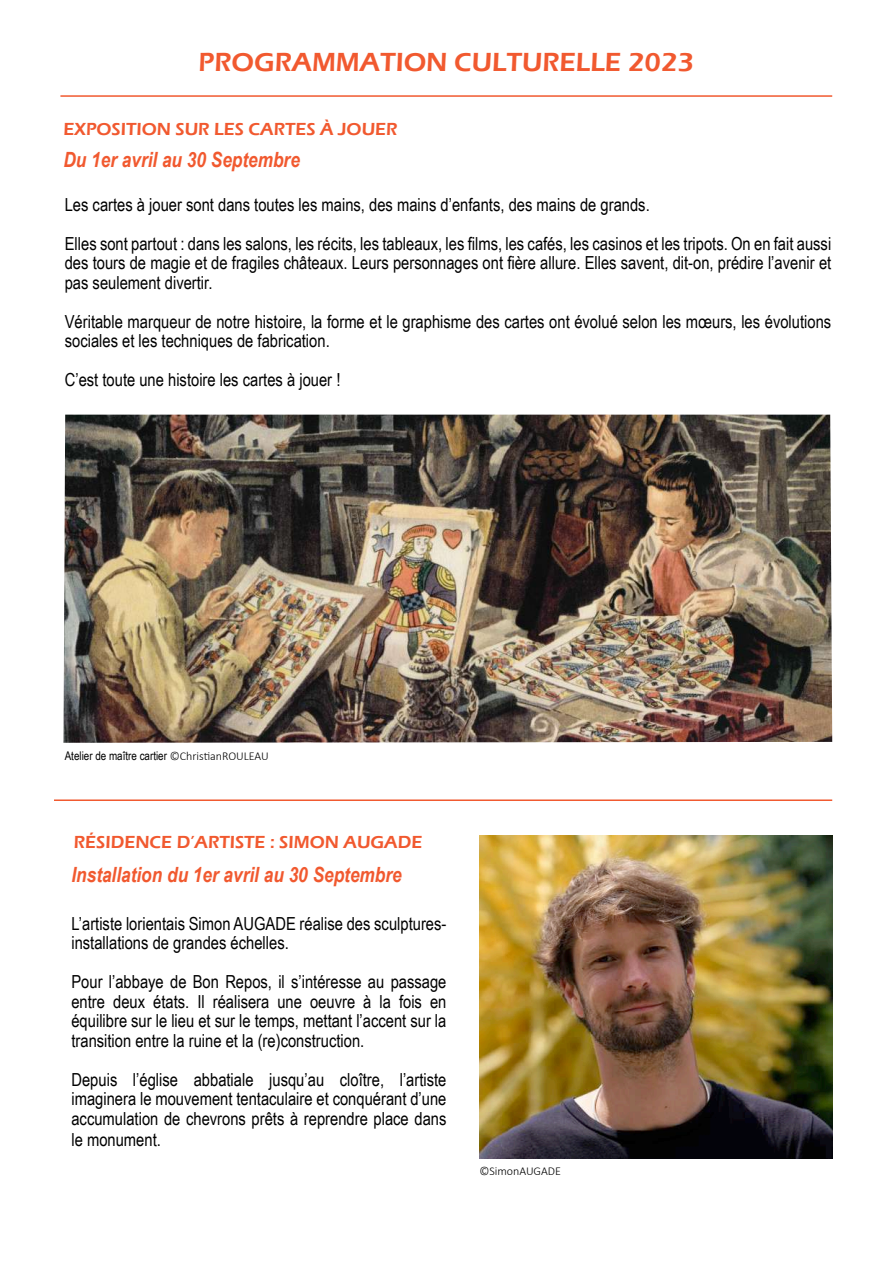
<style>
.page{position:relative;width:893px;height:1263px;background:#fff}
.page>*{position:absolute;margin:0;border:0;box-sizing:border-box;transform-origin:0 0}
.t1{font:600 27px "Eras ITC";color:#f1592f}
.t2{font:italic 700 21px "Arial Narrow";color:#f1592f}
.t3{font:18px/19.5px "Arial Narrow";color:#000}
.t4{font:600 18px "Eras ITC";color:#f1592f}
.t5{font:12px "Arial Narrow";color:#000001}
.t6{font:300 12px "Calibri";color:#000001}
.s1{font-family:"Calibri";font-weight:300}
</style>
<div class="page">
<img style="left:63px;top:415px;width:769px;height:328px">
<hr style="left:60px;top:95px;width:772px;height:2px;background:#f1592f">
<hr style="left:54px;top:799px;width:778px;height:2px;background:#f1592f">
<img style="left:479px;top:835px;width:353px;height:323px">
<h1 class="t1" style="left:199px;top:47px;width:497px">PROGRAMMATION CULTURELLE 2023</h1>
<p class="t4" style="left:63px;top:119px;width:336px">EXPOSITION SUR LES CARTES À JOUER</p>
<p class="t2" style="left:63px;top:144px;width:238px">Du 1er avril au 30 Septembre</p>
<p class="t3" style="left:65px;top:184px;width:768px;line-height:39px">Les cartes à jouer sont dans toutes les mains, des mains d’enfants, des mains de grands.<br>Elles sont partout : dans les salons, les récits, les tableaux, les films, les cafés, les casinos et les tripots. On en fait aussi</p>
<p class="t3" style="left:65px;top:253px;width:768px">des tours de magie et de fragiles châteaux. Leurs personnages ont fière allure. Elles savent, dit-on, prédire l’avenir et pas seulement divertir.</p>
<p class="t3" style="left:65px;top:311px;width:768px">Véritable marqueur de notre histoire, la forme et le graphisme des cartes ont évolué selon les mœurs, les évolutions sociales et les techniques de fabrication.</p>
<p class="t3" style="left:65px;top:370px;width:277px">C’est toute une histoire les cartes à jouer !</p>
<p class="t5" style="left:65px;top:747px;width:206px">Atelier de maître cartier <span class="s1">©ChristianROULEAU</span></p>
<p class="t4" style="left:74px;top:832px;width:350px">RÉSIDENCE D’ARTISTE : SIMON AUGADE</p>
<p class="t2" style="left:71px;top:859px;width:332px">Installation du 1er avril au 30 Septembre</p>
<p class="t3" style="left:71px;top:913px;width:376px">L’artiste lorientais Simon AUGADE réalise des sculptures&shy;installations de grandes échelles.</p>
<p class="t3" style="left:71px;top:971px;width:376px;text-align:justify">Pour l’abbaye de Bon Repos, il s’intéresse au passage entre deux états. Il réalisera une oeuvre à la fois en équilibre sur le lieu et sur le temps, mettant l’accent sur la transition entre la ruine et la (re)construction.</p>
<p class="t3" style="left:71px;top:1068px;width:376px;line-height:20px;text-align:justify">Depuis l’église abbatiale jusqu’au cloître, l’artiste imaginera le mouvement tentaculaire et conquérant d’une accumulation de chevrons prêts à reprendre place dans le monument.</p>
<p class="t6" style="left:479px;top:1164px;width:83px">©SimonAUGADE</p>
</div>
